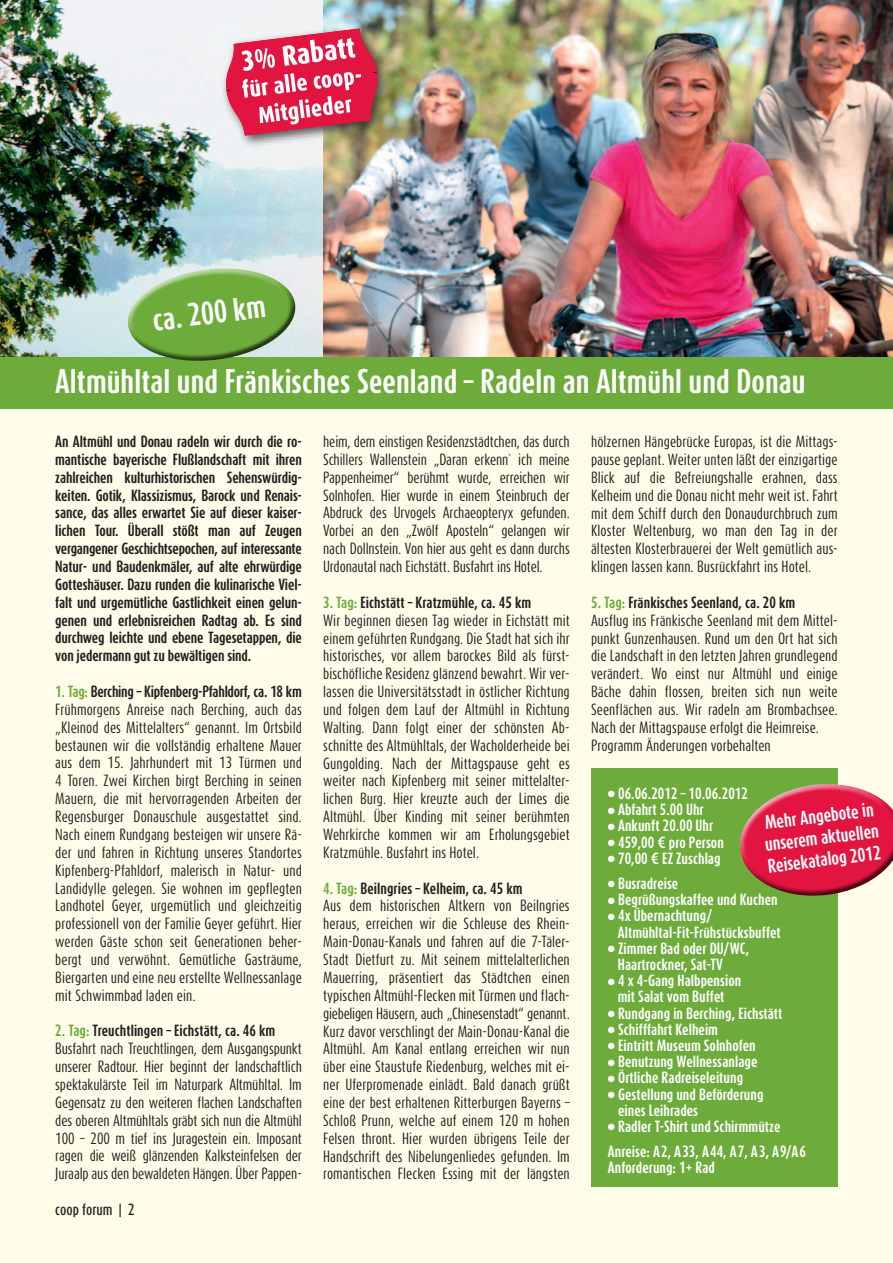
<style>
.page{position:relative;width:893px;height:1263px;background:#fffde9}
.page>*{position:absolute;margin:0;border:0;box-sizing:border-box;transform-origin:0 0}
.t1{font:700 28.5px "Dax Compact";letter-spacing:.005em;color:#fff}
.t2{font:700 27px "Dax Compact";color:#fff}
.t3{font:700 16.35px/21.8px "Dax Compact";color:#fff}
.t4{font:13.5px/17.9px "Dax Compact";letter-spacing:.005em;color:#231f20}
.t5{font:700 13.5px/17.9px "Dax Compact";letter-spacing:-.01em;color:#231f20;text-align:justify}
.t6{font:700 13.5px/16.2px "Dax Compact";letter-spacing:.005em;color:#fff}
.t7{font:500 13.5px "Dax Compact";color:#231f20}
.s1{font-weight:700;color:#6dac3a}
.s2{font-weight:700}
</style>
<div class="page">
<img style="left:0;top:0;width:323px;height:357px">
<img style="left:323px;top:0;width:570px;height:357px">
<div style="left:0;top:357px;width:893px;height:51px;background:#6dac3a"></div>
<div style="left:591px;top:767px;width:247px;height:419px;background:#6dac3a"></div>
<svg style="left:121px;top:258px;width:183px;height:103px;background:#8ebb75"></svg>
<svg style="left:740px;top:784px;width:153px;height:112px"></svg>
<div style="left:221px;top:24px;width:170px;height:124px;background:#231f20;opacity:.75"></div>
<svg style="left:224px;top:28px;width:156px;height:108px;background:#dd637b"></svg>
<h2 class="t2" style="left:151px;top:302px;width:115px;rotate:-7deg">ca. 200 km</h2>
<h1 class="t1" style="left:55px;top:363px;width:752px">Altmühltal und Fränkisches Seenland – Radeln an Altmühl und Donau</h1>
<p class="t5" style="left:55px;top:432px;width:248px">An Altmühl und Donau radeln wir durch die ro&shy;mantische bayerische Flußlandschaft mit ihren zahlreichen kulturhistorischen Sehenswürdig&shy;keiten. Gotik, Klassizismus, Barock und Renais&shy;sance, das alles erwartet Sie auf dieser kaiser&shy;lichen Tour. Überall stößt man auf Zeugen vergangener Geschichtsepochen, auf interessante Natur- und Baudenkmäler, auf alte ehrwürdige Gotteshäuser. Dazu runden die kulinarische Viel&shy;falt und urgemütliche Gastlichkeit einen gelun&shy;genen und erlebnisreichen Radtag ab. Es sind durchweg leichte und ebene Tagesetappen, die von jedermann gut zu bewältigen sind.</p>
<p class="t4" style="left:55px;top:682px;width:248px;text-align:justify"><span class="s1">1. Tag:</span> <span class="s2">Berching – Kipfenberg-Pfahldorf, ca. 18 km </span>Frühmorgens Anreise nach Berching, auch das „Kleinod des Mittelalters“ genannt. Im Ortsbild bestaunen wir die vollständig erhaltene Mauer aus dem 15. Jahrhundert mit 13 Türmen und 4 Toren. Zwei Kirchen birgt Berching in seinen Mauern, die mit hervorragenden Arbeiten der Regensburger Donauschule ausgestattet sind.<br>Nach einem Rundgang besteigen wir unsere Rä&shy;der und fahren in Richtung unseres Standortes Kipfenberg-Pfahldorf, malerisch in Natur- und Landidylle gelegen. Sie wohnen im gepflegten Landhotel Geyer, urgemütlich und gleichzeitig professionell von der Familie Geyer geführt. Hier werden Gäste schon seit Generationen beher&shy;bergt und verwöhnt. Gemütliche Gasträume, Biergarten und eine neu erstellte Wellnessanlage mit Schwimmbad laden ein.</p>
<p class="t4" style="left:55px;top:1022px;width:248px"><span class="s1">2. Tag:</span> <span class="s2">Treuchtlingen – Eichstätt, ca. 46 km </span>Busfahrt nach Treuchtlingen, dem Ausgangspunkt unserer Radtour. Hier beginnt der landschaftlich spektakulärste Teil im Naturpark Altmühltal. Im Gegensatz zu den weiteren flachen Landschaften des oberen Altmühltals gräbt sich nun die Altmühl 100 – 200 m tief ins Juragestein ein. Imposant ragen die weiß glänzenden Kalksteinfelsen der Juraalp aus den bewaldeten Hängen. Über Pappen-</p>
<p class="t7" style="left:55px;top:1200px;width:81px">coop forum | 2</p>
<p class="t4" style="left:323px;top:432px;width:248px;text-align:justify">heim, dem einstigen Residenzstädtchen, das durch Schillers Wallenstein „Daran erkenn` ich meine Pappenheimer“ berühmt wurde, erreichen wir Solnhofen. Hier wurde in einem Steinbruch der Abdruck des Urvogels Archaeopteryx gefunden.<br>Vorbei an den „Zwölf Aposteln“ gelangen wir nach Dollnstein. Von hier aus geht es dann durchs Urdonautal nach Eichstätt. Busfahrt ins Hotel.</p>
<p class="t4" style="left:323px;top:593px;width:248px"><span class="s1">3. Tag:</span> <span class="s2">Eichstätt – Kratzmühle, ca. 45 km<br></span>Wir beginnen diesen Tag wieder in Eichstätt mit einem geführten Rundgang. Die Stadt hat sich ihr historisches, vor allem barockes Bild als fürst&shy;bischöfliche Residenz glänzend bewahrt. Wir ver&shy;lassen die Universitätsstadt in östlicher Richtung und folgen dem Lauf der Altmühl in Richtung Walting. Dann folgt einer der schönsten Ab&shy;schnitte des Altmühltals, der Wacholderheide bei Gungolding. Nach der Mittagspause geht es weiter nach Kipfenberg mit seiner mittelalter&shy;lichen Burg. Hier kreuzte auch der Limes die Altmühl. Über Kinding mit seiner berühmten Wehrkirche kommen wir am Erholungsgebiet Kratzmühle. Busfahrt ins Hotel.</p>
<p class="t4" style="left:323px;top:879px;width:248px"><span class="s1">4. Tag:</span> <span class="s2">Beilngries – Kelheim, ca. 45 km<br></span>Aus dem historischen Altkern von Beilngries heraus, erreichen wir die Schleuse des Rhein-Main-Donau-Kanals und fahren auf die 7-Täler-Stadt Dietfurt zu. Mit seinem mittelalterlichen Mauerring, präsentiert das Städtchen einen typischen Altmühl-Flecken mit Türmen und flach&shy;giebeligen Häusern, auch „Chinesenstadt“ genannt.<br>Kurz davor verschlingt der Main-Donau-Kanal die Altmühl. Am Kanal entlang erreichen wir nun über eine Staustufe Riedenburg, welches mit ei&shy;ner Uferpromenade einlädt. Bald danach grüßt eine der best erhaltenen Ritterburgen Bayerns – Schloß Prunn, welche auf einem 120 m hohen Felsen thront. Hier wurden übrigens Teile der Handschrift des Nibelungenliedes gefunden. Im romantischen Flecken Essing mit der längsten</p>
<p class="t4" style="left:591px;top:432px;width:248px;text-align:justify">hölzernen Hängebrücke Europas, ist die Mittags&shy;pause geplant. Weiter unten läßt der einzigartige Blick auf die Befreiungshalle erahnen, dass Kelheim und die Donau nicht mehr weit ist. Fahrt mit dem Schiff durch den Donaudurchbruch zum Kloster Weltenburg, wo man den Tag in der ältesten Klosterbrauerei der Welt gemütlich aus&shy;klingen lassen kann. Busrückfahrt ins Hotel.</p>
<p class="t4" style="left:591px;top:593px;width:248px"><span class="s1">5. Tag:</span> <span class="s2">Fränkisches Seenland, ca. 20 km<br></span>Ausflug ins Fränkische Seenland mit dem Mittel&shy;punkt Gunzenhausen. Rund um den Ort hat sich die Landschaft in den letzten Jahren grundlegend verändert. Wo einst nur Altmühl und einige Bäche dahin flossen, breiten sich nun weite Seenflächen aus. Wir radeln am Brombachsee.<br>Nach der Mittagspause erfolgt die Heimreise.<br>Programm Änderungen vorbehalten</p>
<p class="t6" style="left:608px;top:785px;width:142px">● 06.06.2012 – 10.06.2012</p>
<p class="t6" style="left:608px;top:801px;width:97px">● Abfahrt 5.00 Uhr</p>
<p class="t6" style="left:608px;top:817px;width:107px">● Ankunft 20.00 Uhr</p>
<p class="t6" style="left:608px;top:834px;width:117px">● 459,00 € pro Person</p>
<p class="t6" style="left:608px;top:850px;width:114px">● 70,00 € EZ Zuschlag</p>
<p class="t6" style="left:608px;top:875px;width:72px">● Busradreise</p>
<p class="t6" style="left:608px;top:891px;width:171px">● Begrüßungskaffee und Kuchen</p>
<p class="t6" style="left:618px;top:907px;width:164px;text-indent:-10px">● 4x Übernachtung/<br>Altmühltal-Fit-Frühstücksbuffet</p>
<p class="t6" style="left:618px;top:940px;width:133px;text-indent:-10px">● Zimmer Bad oder DU/WC,<br>Haartrockner, Sat-TV</p>
<p class="t6" style="left:608px;top:972px;width:135px;text-align:center">● 4 x 4-Gang Halbpension mit Salat vom Buffet</p>
<p class="t6" style="left:608px;top:1005px;width:176px">● Rundgang in Berching, Eichstätt</p>
<p class="t6" style="left:608px;top:1021px;width:112px">● Schifffahrt Kelheim</p>
<p class="t6" style="left:608px;top:1037px;width:149px">● Eintritt Museum Solnhofen</p>
<p class="t6" style="left:608px;top:1053px;width:151px">● Benutzung Wellnessanlage</p>
<p class="t6" style="left:608px;top:1069px;width:137px">● Örtliche Radreiseleitung</p>
<p class="t6" style="left:618px;top:1086px;width:147px;text-indent:-10px">● Gestellung und Beförderung eines Leihrades</p>
<p class="t6" style="left:608px;top:1113px;width:200px;line-height:25.2px">● Radler T-Shirt und Schirmmütze<br>Anreise: A 2, A 33, A 44, A 7, A 3, A 9/A 6</p>
<p class="t6" style="left:608px;top:1159px;width:109px">Anforderung: 1+ Rad</p>
<p class="t3" style="left:761px;top:812px;width:116px;rotate:-7deg">Mehr Angebote in unserem aktuellen<br>Reisekatalog 2012</p>
</div>
